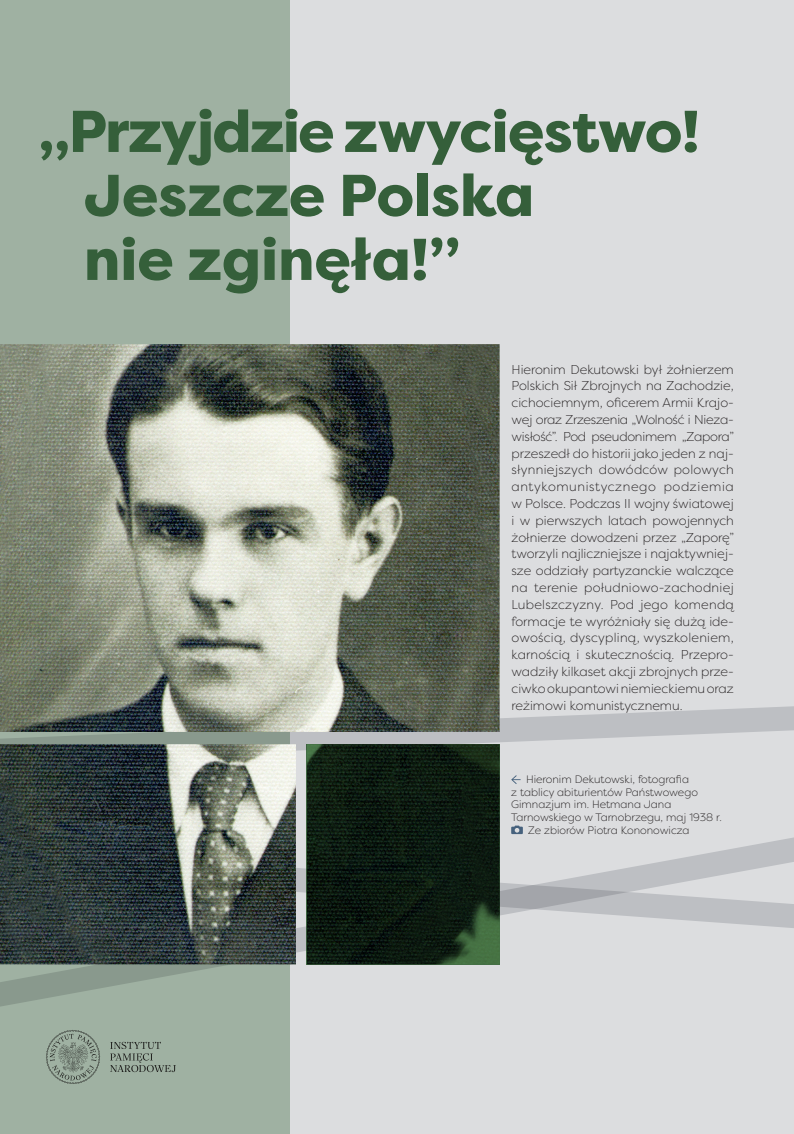
<style>
.page{position:relative;width:794px;height:1134px;background:#dcdddf}
.page>*{position:absolute;margin:0;border:0;box-sizing:border-box;transform-origin:0 0}
.tytul_planszy{font:800 58.8px/64px "Filson Pro";letter-spacing:-.01em;color:#355f3a}
.tekst_glowny{font:300 12.8px/16.8px "Filson Pro";color:#231f20;text-align:justify}
.podpis_just_lewo{font:300 10.8px "Filson Pro";color:#231f20}
</style>
<div class="page">
<div style="left:0;top:0;width:289px;height:1134px;background:#9fb1a2"></div>
<svg style="left:499px;top:703px;width:295px;height:64px"></svg>
<svg style="left:0;top:824px;width:794px;height:200px"></svg>
<img style="left:0;top:344px;width:499px;height:620px">
<svg style="left:46px;top:1030px;width:54px;height:54px"></svg>
<svg style="left:110px;top:1042px;width:66px;height:30px"></svg>
<svg style="left:306px;top:744px;width:193px;height:220px;background:#0f1e13"></svg>
<svg style="left:511px;top:775px;width:9px;height:9px"></svg>
<svg style="left:511px;top:825px;width:12px;height:9px"></svg>
<p class="tytul_planszy" style="left:84px;top:101px;width:617px;text-indent:-45px">„Przyjdzie zwycięstwo!<br>Jeszcze Polska<br>nie zginęła!”</p>
<p class="tekst_glowny" style="left:511px;top:360px;width:224px">Hieronim Dekutowski był żołnierzem Polskich Sił Zbrojnych na Zachodzie, cichociemnym, oficerem Armii Krajo&shy;wej oraz Zrzeszenia „Wolność i Nieza&shy;wisłość”. Pod pseudonimem „Zapora” przeszedł do historii jako jeden z naj&shy;słynniejszych dowódców polowych antykomunistycznego podziemia w Polsce. Podczas II wojny światowej i w pierwszych latach powojennych żołnierze dowodzeni przez „Zaporę” tworzyli najliczniejsze i najaktywniej&shy;sze oddziały partyzanckie walczące na terenie południowo-zachodniej Lubelszczyzny. Pod jego komendą formacje te wyróżniały się dużą ide&shy;owością, dyscypliną, wyszkoleniem, karnością i skutecznością. Przepro&shy;wadziły kilkaset akcji zbrojnych prze&shy;ciwko okupantowi niemieckiemu oraz reżimowi komunistycznemu.</p>
<p class="podpis_just_lewo" style="left:526px;top:772px;width:165px">Hieronim Dekutowski, fotografia</p>
<p class="podpis_just_lewo" style="left:511px;top:785px;width:188px">z tablicy abiturientów Państwowego</p>
<p class="podpis_just_lewo" style="left:511px;top:798px;width:162px">Gimnazjum im. Hetmana Jana</p>
<p class="podpis_just_lewo" style="left:511px;top:810px;width:212px">Tarnowskiego w Tarnobrzegu, maj 1938 r.</p>
<p class="podpis_just_lewo" style="left:528px;top:823px;width:163px">Ze zbiorów Piotra Kononowicza</p>
</div>
